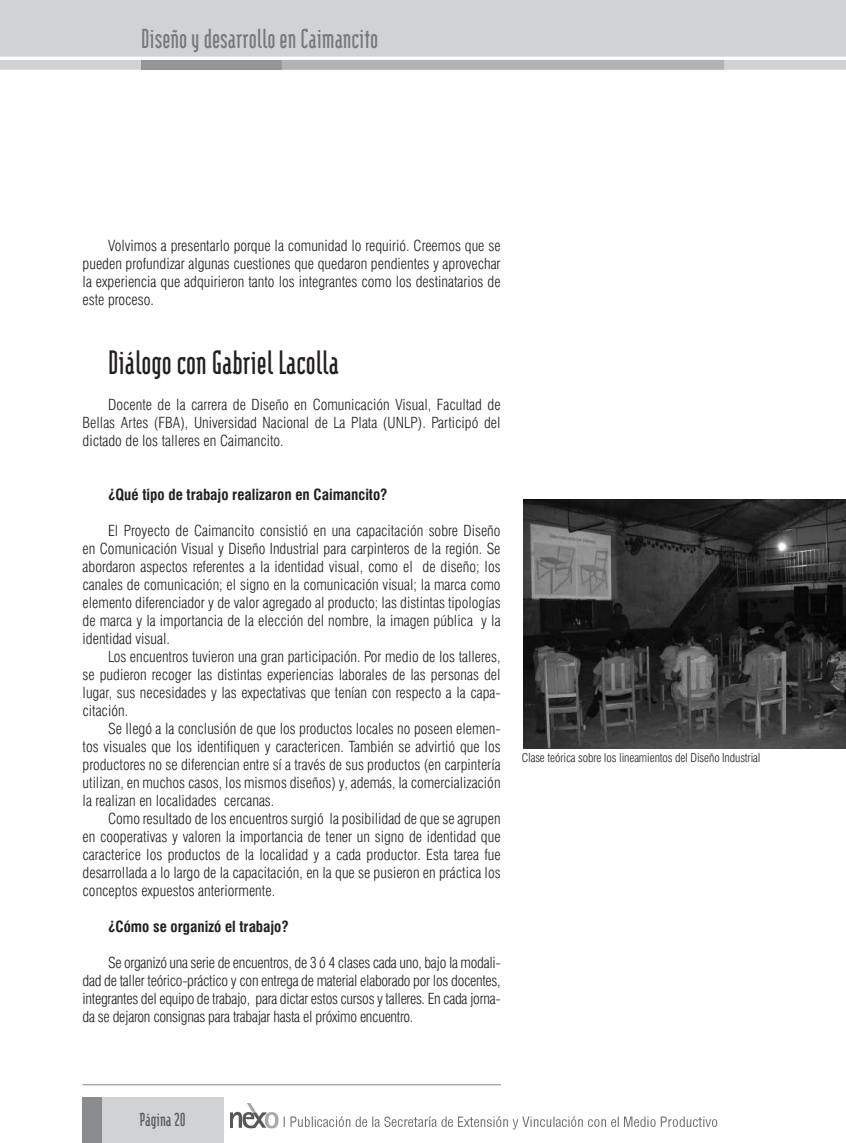
<style>
.page{position:relative;width:846px;height:1143px;background:#fff}
.page>*{position:absolute;margin:0;border:0;box-sizing:border-box;transform-origin:0 0}
.t1{font:700 40.5px "Modula";color:#231f20}
.t2{font:700 33px "Modula";color:#76787b}
.t3{font:700 22.5px "Modula";color:#57585a}
.t4{font:300 condensed 15px/18px "Swiss 721 BT";color:#231f20;text-align:justify}
.t5{font:700 condensed 15px "Swiss 721 BT";color:#231f20}
.t6{font:300 condensed 12px "Swiss 721 BT";letter-spacing:-.01em;color:#231f20}
</style>
<div class="page">
<div style="left:0;top:0;width:845px;height:57px;background:#d1d2d4"></div>
<div style="left:83px;top:1097px;width:141px;height:46px;background:#d1d2d4"></div>
<hr style="left:83px;top:1084px;width:418px;height:1px;background:#a8a9ad">
<div style="left:83px;top:1097px;width:19px;height:46px;background:#8a8c8f"></div>
<svg style="left:0;top:60px;width:845px;height:10px;background:#d1d2d4"></svg>
<div style="left:141px;top:60px;width:141px;height:10px;background:#939598"></div>
<div style="left:282px;top:60px;width:442px;height:10px;background:#b2b3b7"></div>
<img style="left:231px;top:1103px;width:486px;height:27px">
<img style="left:523px;top:499px;width:322px;height:249px">
<h2 class="t2" style="left:141px;top:23px;width:238px">Diseño y desarrollo en Caimancito</h2>
<p class="t4" style="left:83px;top:237px;width:419px;text-indent:26px">Volvimos a presentarlo porque la comunidad lo requirió. Creemos que se pueden profundizar algunas cuestiones que quedaron pendientes y aprovechar la experiencia que adquirieron tanto los integrantes como los destinatarios de este proceso.</p>
<h1 class="t1" style="left:108px;top:344px;width:232px">Diálogo con Gabriel Lacolla</h1>
<p class="t4" style="left:83px;top:396px;width:419px;text-indent:26px">Docente de la carrera de Diseño en Comunicación Visual, Facultad de Bellas Artes (FBA), Universidad Nacional de La Plata (UNLP). Participó del dictado de los talleres en Caimancito.</p>
<p class="t5" style="left:108px;top:486px;width:281px">¿Qué tipo de trabajo realizaron en Caimancito?</p>
<p class="t4" style="left:83px;top:522px;width:419px;text-indent:26px">El Proyecto de Caimancito consistió en una capacitación sobre Diseño en Comunicación Visual y Diseño Industrial para carpinteros de la región. Se abordaron aspectos referentes a la identidad visual, como el de diseño; los canales de comunicación; el signo en la comunicación visual; la marca como elemento diferenciador y de valor agregado al producto; las distintas tipologías de marca y la importancia de la elección del nombre, la imagen pública y la identidad visual.</p>
<p class="t4" style="left:83px;top:648px;width:419px;text-indent:26px">Los encuentros tuvieron una gran participación. Por medio de los talleres, se pudieron recoger las distintas experiencias laborales de las personas del lugar, sus necesidades y las expectativas que tenían con respecto a la capa&shy;citación.</p>
<p class="t4" style="left:83px;top:720px;width:419px;text-indent:25px">Se llegó a la conclusión de que los productos locales no poseen elemen&shy;tos visuales que los identifiquen y caractericen. También se advirtió que los productores no se diferencian entre sí a través de sus productos (en carpintería utilizan, en muchos casos, los mismos diseños) y, además, la comercialización la realizan en localidades cercanas.</p>
<p class="t4" style="left:83px;top:810px;width:419px;text-indent:26px">Como resultado de los encuentros surgió la posibilidad de que se agrupen en cooperativas y valoren la importancia de tener un signo de identidad que caracterice los productos de la localidad y a cada productor. Esta tarea fue desarrollada a lo largo de la capacitación, en la que se pusieron en práctica los conceptos expuestos anteriormente.</p>
<p class="t5" style="left:108px;top:918px;width:182px">¿Cómo se organizó el trabajo?</p>
<p class="t4" style="left:83px;top:954px;width:419px;text-indent:25px">Se organizó una serie de encuentros, de 3 ó 4 clases cada uno, bajo la modali&shy;dad de taller teórico-práctico y con entrega de material elaborado por los docentes, integrantes del equipo de trabajo, para dictar estos cursos y talleres. En cada jorna&shy;da se dejaron consignas para trabajar hasta el próximo encuentro.</p>
<p class="t6" style="left:521px;top:750px;width:240px">Clase teórica sobre los lineamientos del Diseño Industrial</p>
<h3 class="t3" style="left:139px;top:1109px;width:48px">Página 20</h3>
</div>
